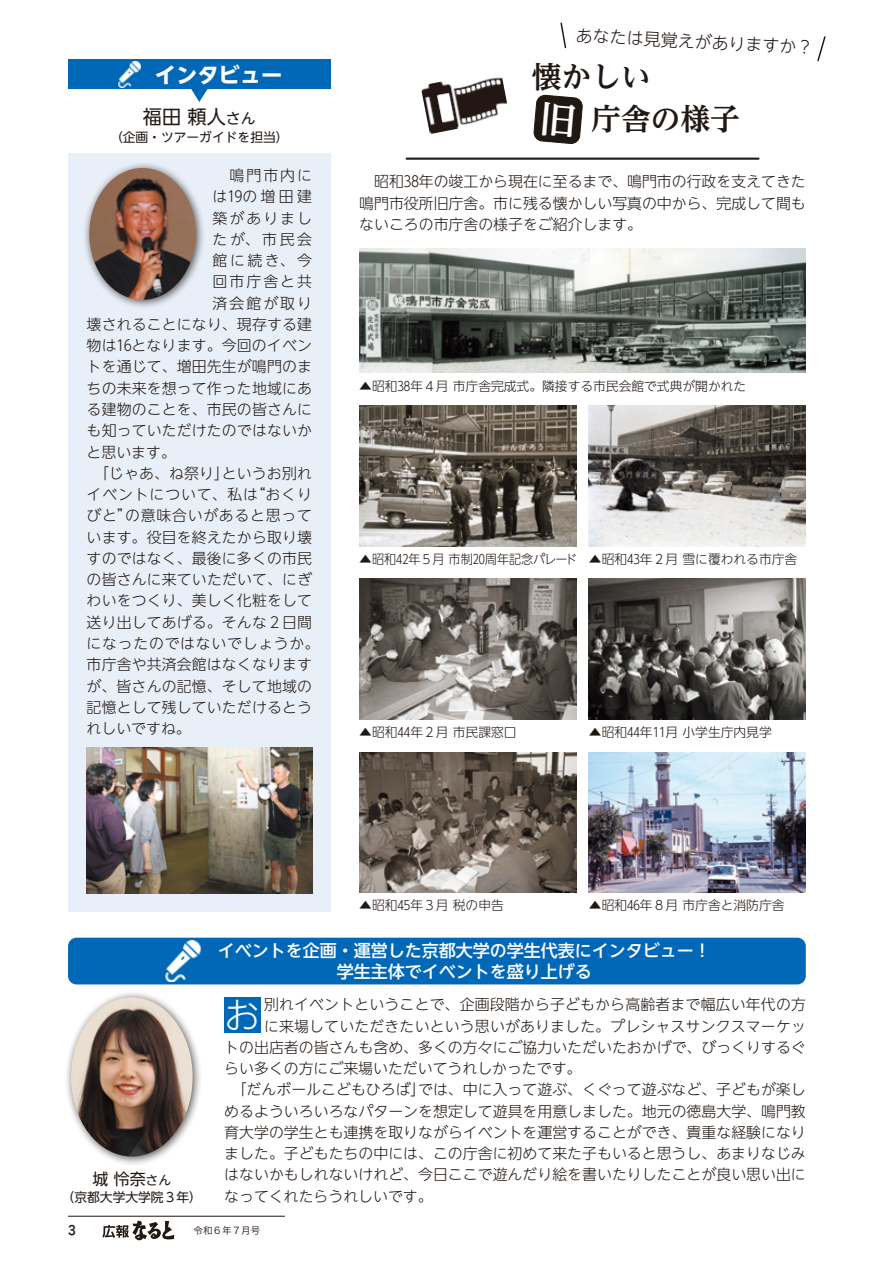
<style>
.page{position:relative;width:893px;height:1263px;background:#fff}
.page>*{position:absolute;margin:0;border:0;box-sizing:border-box;transform-origin:0 0}
.t1{font:300 36.15px "UD Shin Go NT Pro";color:#fff}
.t2{font:700 29.7px "UD Reimin Pro";color:#211814}
.t3{font:700 21.3px "UD Shin Go NT Pro";color:#fff}
.t4{font:19.2px "UD Shin Go NT Pro";color:#211814}
.t5{font:500 16.95px/21.3px "UD Shin Go NT Pro";color:#fff;text-align:center}
.t6{font:300 16.95px "UD Shin Go NT Pro";color:#211814}
.t7{font:15.9px "UD Shin Go NT Pro";color:#211814}
.t8{font:300 14.85px/21.3px "UD Shin Go NT Pro";letter-spacing:.01em;color:#211814}
.t9{font:300 14.85px/21.3px "UD Shin Go NT Pro";letter-spacing:.05em;color:#211814}
.t10{font:300 14.85px "UD Shin Go NT Pro";letter-spacing:.115em;color:#211814}
.t11{font:300 12.75px "UD Shin Go NT Pro";color:#211814}
.t12{font:12.75px "UD Shin Go NT Pro";color:#211814}
.t13{font:12.75px "Hira Kaku Pro W6";color:#211814;scale:.85 1}
.t14{font:9.6px "Hira Kaku Pro W3";color:#211814}
.s1{font-size:14.85px}
.s2{font-size:12.75px}
</style>
<div class="page">
<svg style="left:102px;top:1220px;width:72px;height:20px"></svg>
<hr style="left:68px;top:1216px;width:217px;height:1px;background:#211814">
<svg style="left:191px;top:89px;width:17px;height:13px"></svg>
<div style="left:68px;top:60px;width:263px;height:29px;background:#0068b7"></div>
<div style="left:68px;top:153px;width:263px;height:758px;background:#e9eff8"></div>
<div style="left:64px;top:990px;width:139px;height:177px;background:#211814;opacity:.75"></div>
<img style="left:71px;top:997px;width:122px;height:159px">
<img style="left:421px;top:77px;width:86px;height:57px">
<hr style="left:407px;top:158px;width:351px;height:2px;background:#211814">
<img style="left:87px;top:747px;width:225px;height:146px">
<img style="left:359px;top:249px;width:447px;height:124px">
<img style="left:359px;top:406px;width:217px;height:140px">
<img style="left:589px;top:406px;width:217px;height:140px">
<img style="left:359px;top:579px;width:217px;height:140px">
<img style="left:589px;top:579px;width:217px;height:140px">
<img style="left:589px;top:752px;width:217px;height:140px">
<img style="left:359px;top:752px;width:217px;height:140px">
<div style="left:82px;top:161px;width:123px;height:149px;background:#211814;opacity:.75"></div>
<img style="left:89px;top:168px;width:107px;height:132px">
<svg style="left:560px;top:22px;width:7px;height:27px"></svg>
<svg style="left:817px;top:36px;width:9px;height:26px"></svg>
<img style="left:118px;top:62px;width:23px;height:26px">
<div style="left:68px;top:938px;width:738px;height:46px;background:#0068b7;border-radius:9px"></div>
<img style="left:165px;top:940px;width:37px;height:41px">
<div style="left:224px;top:997px;width:36px;height:36px;background:#0068b7"></div>
<svg style="left:533px;top:94px;width:50px;height:50px;background:#433b38"></svg>
<h3 class="t3" style="left:155px;top:57px;width:129px">インタビュー</h3>
<p class="t4" style="left:143px;top:101px;width:114px">福田頼人<span class="s1">さん</span></p>
<p class="t12" style="left:110px;top:127px;width:180px">（企画・ツアーガイドを担当(</p>
<p class="t8" style="left:213px;top:164px;width:101px">　鳴門市内に</p>
<p class="t10" style="left:213px;top:185px;width:101px">は19の増田建</p>
<p class="t8" style="left:213px;top:207px;width:101px">築がありまし</p>
<p class="t8" style="left:213px;top:228px;width:101px">たが、市民会</p>
<p class="t8" style="left:213px;top:249px;width:101px">館に続き、今</p>
<p class="t8" style="left:213px;top:271px;width:101px">回市庁舎と共</p>
<p class="t8" style="left:213px;top:292px;width:101px">済会館が取り</p>
<p class="t8" style="left:87px;top:313px;width:227px">壊されることになり、現存する建</p>
<p class="t8" style="left:87px;top:334px;width:227px">物は16となります。今回のイベン</p>
<p class="t8" style="left:87px;top:356px;width:227px">トを通じて、増田先生が鳴門のま</p>
<p class="t8" style="left:87px;top:377px;width:227px">ちの未来を想って作った地域にあ</p>
<p class="t8" style="left:87px;top:398px;width:227px">る建物のことを、市民の皆さんに</p>
<p class="t8" style="left:87px;top:419px;width:227px">も知っていただけたのではないか</p>
<p class="t8" style="left:87px;top:441px;width:91px">と思います。</p>
<p class="t8" style="left:222px;top:462px;width:92px">というお別れ</p>
<p class="t8" style="left:87px;top:462px;width:144px">　「じゃあ、ね祭り」</p>
<p class="t8" style="left:251px;top:483px;width:63px">“おくり</p>
<p class="t9" style="left:125px;top:483px;width:188px;text-indent:-39px">イベントについて、私は<br>の意味合いがあると思って</p>
<p class="t8" style="left:87px;top:504px;width:234px">びと”<br>います。役目を終えたから取り壊すのではなく、最後に多くの市民の皆さんに来ていただいて、にぎわいをつくり、美しく化粧をして送り出してあげる。そんな２日間になったのではないでしょうか。市庁舎や共済会館はなくなりますが、皆さんの記憶、そして地域の記憶として残していただけるとうれしいですね。</p>
<p class="t6" style="left:576px;top:21px;width:240px;rotate:3deg">あなたは見覚えがありますか?</p>
<h2 class="t2" style="left:532px;top:52px;width:121px">懐かしい</h2>
<h2 class="t2" style="left:532px;top:95px;width:210px">　　庁舎の様子</h2>
<p class="t8" style="left:359px;top:171px;width:448px;text-align:justify">　昭和38年の竣工から現在に至るまで、鳴門市の行政を支えてきた鳴門市役所旧庁舎。市に残る懐かしい写真の中から、完成して間もないころの市庁舎の様子をご紹介します。</p>
<p class="t11" style="left:359px;top:375px;width:388px">▲昭和38年４月市庁舎完成式。隣接する市民会館で式典が開かれた</p>
<p class="t11" style="left:359px;top:548px;width:219px">▲昭和42年５月市制20周年記念パレード</p>
<p class="t11" style="left:589px;top:548px;width:210px">▲昭和43年２月雪に覆われる市庁舎</p>
<p class="t11" style="left:359px;top:722px;width:159px">▲昭和44年２月市民課窓口</p>
<p class="t11" style="left:589px;top:722px;width:184px">▲昭和44年11月小学生庁内見学</p>
<p class="t11" style="left:359px;top:895px;width:146px">▲昭和45年３月税の申告</p>
<p class="t11" style="left:589px;top:895px;width:197px">▲昭和46年８月市庁舎と消防庁舎</p>
<p class="t7" style="left:92px;top:1165px;width:80px">城怜奈<span class="s2">さん</span></p>
<p class="t12" style="left:62px;top:1187px;width:142px">（京都大学大学院３年(</p>
<p class="t5" style="left:218px;top:939px;width:495px">イベントを企画・運営した京都大学の学生代表にインタビュー!学生主体でイベントを盛り上げる</p>
<p class="t8" style="left:264px;top:993px;width:543px">別れイベントということで、企画段階から子どもから高齢者まで幅広い年代の方</p>
<h1 class="t1" style="left:224px;top:986px;width:38px">お</h1>
<p class="t8" style="left:264px;top:1015px;width:543px">に来場していただきたいという思いがありました。プレシャスサンクスマーケッ</p>
<p class="t8" style="left:224px;top:1036px;width:583px">トの出店者の皆さんも含め、多くの方々にご協力いただいたおかげで、びっくりするぐ</p>
<p class="t8" style="left:224px;top:1057px;width:359px">らい多くの方にご来場いただいてうれしかったです。</p>
<p class="t8" style="left:418px;top:1078px;width:389px">では、中に入って遊ぶ、くぐって遊ぶなど、子どもが楽し</p>
<p class="t8" style="left:224px;top:1078px;width:583px">　「だんボールこどもひろば」<br>めるよういろいろなパターンを想定して遊具を用意しました。地元の徳島大学、鳴門教育大学の学生とも連携を取りながらイベントを運営することができ、貴重な経験になりました。子どもたちの中には、この庁舎に初めて来た子もいると思うし、あまりなじみはないかもしれないけれど、今日ここで遊んだり絵を書いたりしたことが良い思い出になってくれたらうれしいです。</p>
<p class="t13" style="left:68px;top:1219px;width:11px">3</p>
<p class="t14" style="left:193px;top:1222px;width:68px">令和６年７月号</p>
</div>
